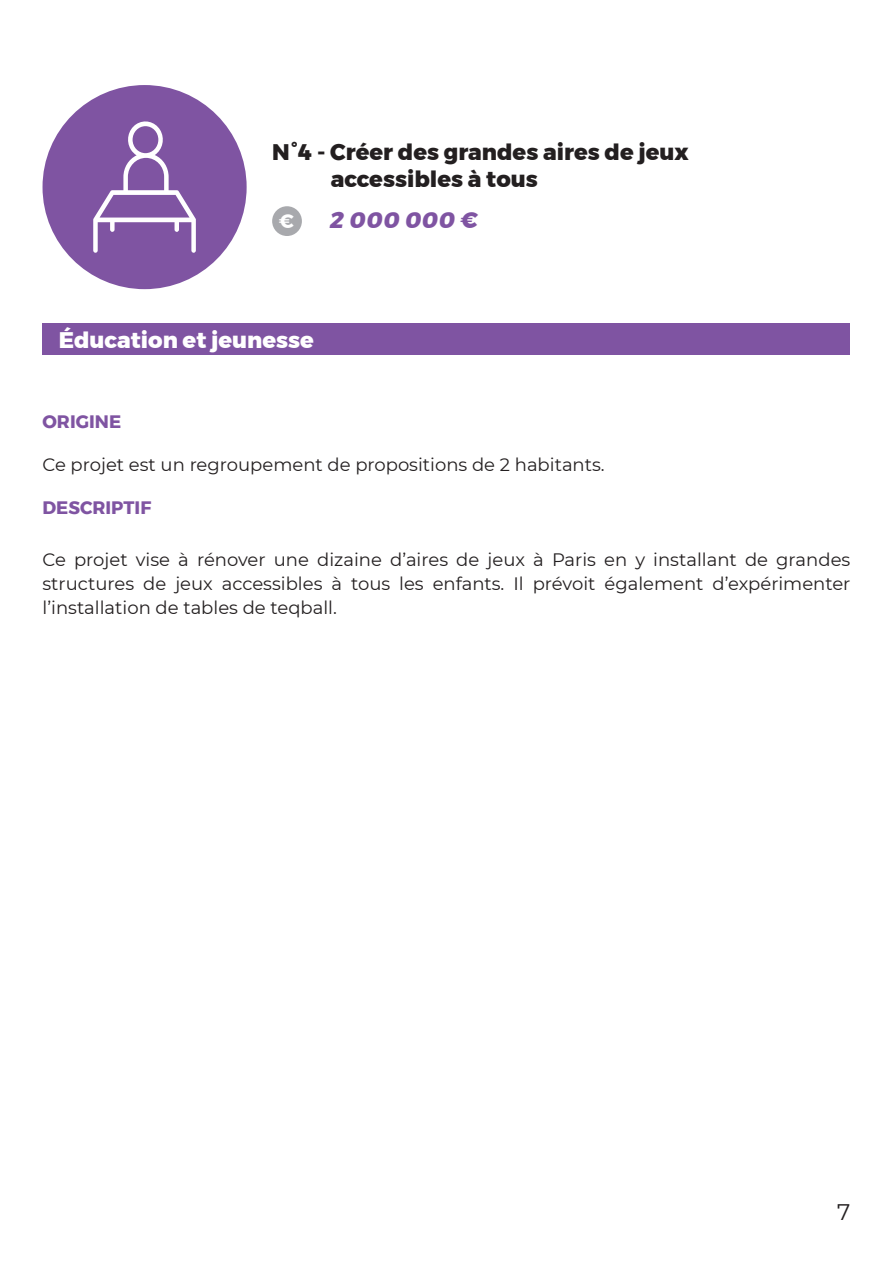
<style>
.page{position:relative;width:893px;height:1263px;background:#fff}
.page>*{position:absolute;margin:0;border:0;box-sizing:border-box;transform-origin:0 0}
.Titre{font:800 22.5px "Montserrat";color:#231f20}
.Thématique{font:800 22.5px "Montserrat";color:#fff}
.Coût{font:italic 800 22.5px "Montserrat";color:#7f54a2}
.t1{font:22.5px "Montserrat";color:#231f20}
.t2{font:700 19.5px "Montserrat";color:#fff}
.Texte_standard{font:18px/24px "Montserrat";color:#231f20;text-align:justify}
.ORIGINE_DESCRIPTIF{font:18px "Montserrat";color:#231f20}
.ORIGINE_DESCRIPTIF-2{font:700 18px "Montserrat";color:#7f54a2}
</style>
<div class="page">
<div style="left:43px;top:324px;width:807px;height:31px;background:#7f54a2"></div>
<div style="left:272px;top:206px;width:30px;height:30px;background:#a8a9ad;border-radius:50%"></div>
<div style="left:43px;top:85px;width:204px;height:204px;background:#7f54a2;border-radius:50%"></div>
<svg style="left:93px;top:121px;width:103px;height:132px"></svg>
<p class="Titre" style="left:272px;top:134px;width:418px">N°4 - Créer des grandes aires de jeux</p>
<p class="Titre" style="left:331px;top:161px;width:208px">accessibles à tous</p>
<p class="t2" style="left:279px;top:206px;width:17px">€</p>
<p class="Coût" style="left:330px;top:202px;width:150px">2 000 000 €</p>
<p class="Thématique" style="left:59px;top:321px;width:257px">Éducation et jeunesse</p>
<p class="ORIGINE_DESCRIPTIF-2" style="left:43px;top:407px;width:80px">ORIGINE</p>
<p class="ORIGINE_DESCRIPTIF" style="left:43px;top:452px;width:564px">Ce projet est un regroupement de propositions de 2 habitants.</p>
<p class="ORIGINE_DESCRIPTIF-2" style="left:43px;top:493px;width:110px">DESCRIPTIF</p>
<p class="Texte_standard" style="left:43px;top:547px;width:809px">Ce projet vise à rénover une dizaine d’aires de jeux à Paris en y installant de grandes structures de jeux accessibles à tous les enfants. Il prévoit également d’expérimenter l’installation de tables de teqball.</p>
<p class="t1" style="left:837px;top:1197px;width:15px">7</p>
</div>
